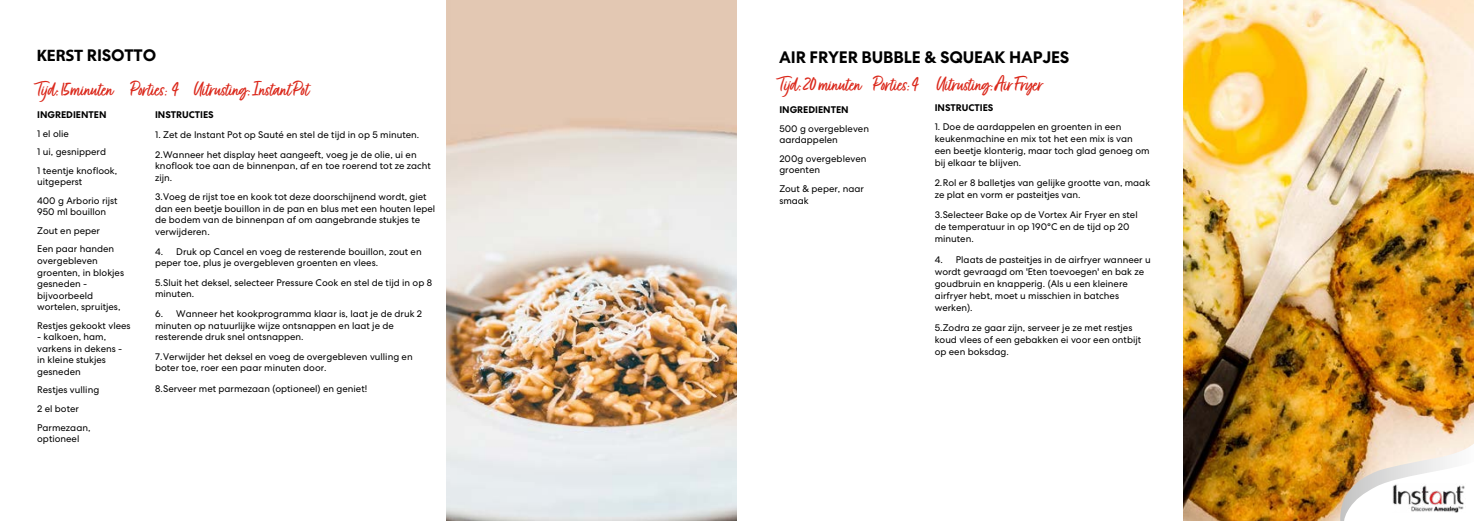
<style>
.page{position:relative;width:1474px;height:521px;background:#fff}
.page>*{position:absolute;margin:0;border:0;box-sizing:border-box;transform-origin:0 0}
.t1{font:23.62px "Fave Script Pro";letter-spacing:-.02em;color:#db291c}
.t2{font:700 16.62px "Centra No 2";letter-spacing:-.01em;color:#000}
.t3{font:9.62px/11.5px "Centra No 2";color:#000}
.t4{font:700 9.62px "Centra No 2";color:#000}
.s1{font-family:"Myriad Pro"}
</style>
<div class="page">
<img style="left:1183px;top:0;width:290px;height:521px">
<img style="left:446px;top:0;width:291px;height:521px">
<svg style="left:1340px;top:441px;width:133px;height:80px"></svg>
<img style="left:1392px;top:484px;width:73px;height:29px">
<h2 class="t2" style="left:37px;top:46px;width:121px"><span class="s1">KERST</span> RISOTTO</h2>
<h1 class="t1" style="left:37px;top:74px;width:274px">Tijd: 15minuten Porties: 4 Uitrusting: Instant Pot</h1>
<p class="t4" style="left:37px;top:109px;width:71px">INGREDIENTEN</p>
<p class="t3" style="left:37px;top:124px;width:82px;line-height:18.6px">1 el olie<br>1 ui, gesnipperd<br>1 teentje knoflook,</p>
<p class="t3" style="left:37px;top:173px;width:82px;line-height:18.6px">uitgeperst<br>400 g Arborio rijst</p>
<p class="t3" style="left:37px;top:203px;width:79px;line-height:18.6px">950 ml bouillon<br>Zout en peper<br>Een paar handen</p>
<p class="t3" style="left:37px;top:255px;width:88px">overgebleven groenten, in blokjes gesneden - bijvoorbeeld wortelen, spruitjes,</p>
<p class="t3" style="left:37px;top:320px;width:95px">Restjes gekookt vlees</p>
<p class="t3" style="left:37px;top:331px;width:87px">- kalkoen, ham, varkens in dekens - in kleine stukjes gesneden</p>
<p class="t3" style="left:37px;top:381px;width:64px;line-height:18.6px">Restjes vulling<br>2 el boter<br>Parmezaan,</p>
<p class="t3" style="left:37px;top:433px;width:44px">optioneel</p>
<p class="t4" style="left:155px;top:109px;width:60px">INSTRUCTIES</p>
<p class="t3" style="left:155px;top:125px;width:266px;line-height:19.7px">1. Zet de Instant Pot op Sauté en stel de tijd in op 5 minuten.<br>2.Wanneer het display heet aangeeft, voeg je de olie, ui en</p>
<p class="t3" style="left:155px;top:160px;width:277px">knoflook toe aan de binnenpan, af en toe roerend tot ze zacht zijn.</p>
<p class="t3" style="left:155px;top:191px;width:282px">3.Voeg de rijst toe en kook tot deze doorschijnend wordt, giet dan een beetje bouillon in de pan en blus met een houten lepel de bodem van de binnenpan af om aangebrande stukjes te verwijderen.</p>
<p class="t3" style="left:155px;top:245px;width:268px">4. Druk op Cancel en voeg de resterende bouillon, zout en peper toe, plus je overgebleven groenten en vlees.</p>
<p class="t3" style="left:155px;top:277px;width:278px">5.Sluit het deksel, selecteer Pressure Cook en stel de tijd in op 8 minuten.</p>
<p class="t3" style="left:155px;top:308px;width:268px">6. Wanneer het kookprogramma klaar is, laat je de druk 2 minuten op natuurlijke wijze ontsnappen en laat je de resterende druk snel ontsnappen.</p>
<p class="t3" style="left:155px;top:351px;width:259px">7.Verwijder het deksel en voeg de overgebleven vulling en boter toe, roer een paar minuten door.</p>
<p class="t3" style="left:155px;top:383px;width:214px">8.Serveer met parmezaan (optioneel) en geniet!</p>
<h2 class="t2" style="left:779px;top:47px;width:291px">AIR FRYER BUBBLE &amp; SQUEAK HAPJES</h2>
<h1 class="t1" style="left:779px;top:69px;width:266px">Tijd: 20 minuten Porties: 4 Uitrusting: Air Fryer</h1>
<p class="t4" style="left:779px;top:104px;width:71px">INGREDIENTEN</p>
<p class="t3" style="left:779px;top:123px;width:91px">500 g overgebleven aardappelen</p>
<p class="t3" style="left:779px;top:153px;width:89px">200g overgebleven groenten</p>
<p class="t3" style="left:779px;top:183px;width:86px">Zout &amp; peper, naar smaak</p>
<p class="t4" style="left:934px;top:102px;width:60px">INSTRUCTIES</p>
<p class="t3" style="left:934px;top:121px;width:216px;line-height:12px">1. Doe de aardappelen en groenten in een keukenmachine en mix tot het een mix is van een beetje klonterig, maar toch glad genoeg om bij elkaar te blijven.</p>
<p class="t3" style="left:934px;top:177px;width:217px;line-height:12px">2.Rol er 8 balletjes van gelijke grootte van, maak ze plat en vorm er pasteitjes van.</p>
<p class="t3" style="left:934px;top:209px;width:204px;line-height:12px">3.Selecteer Bake op de Vortex Air Fryer en stel de temperatuur in op 190°C en de tijd op 20 minuten.</p>
<p class="t3" style="left:934px;top:253px;width:217px;line-height:12px">4. Plaats de pasteitjes in de airfryer wanneer u wordt gevraagd om 'Eten toevoegen' en bak ze goudbruin en knapperig. (Als u een kleinere airfryer hebt, moet u misschien in batches werken).</p>
<p class="t3" style="left:934px;top:321px;width:208px;line-height:12.2px">5.Zodra ze gaar zijn, serveer je ze met restjes koud vlees of een gebakken ei voor een ontbijt op een boksdag.</p>
</div>
